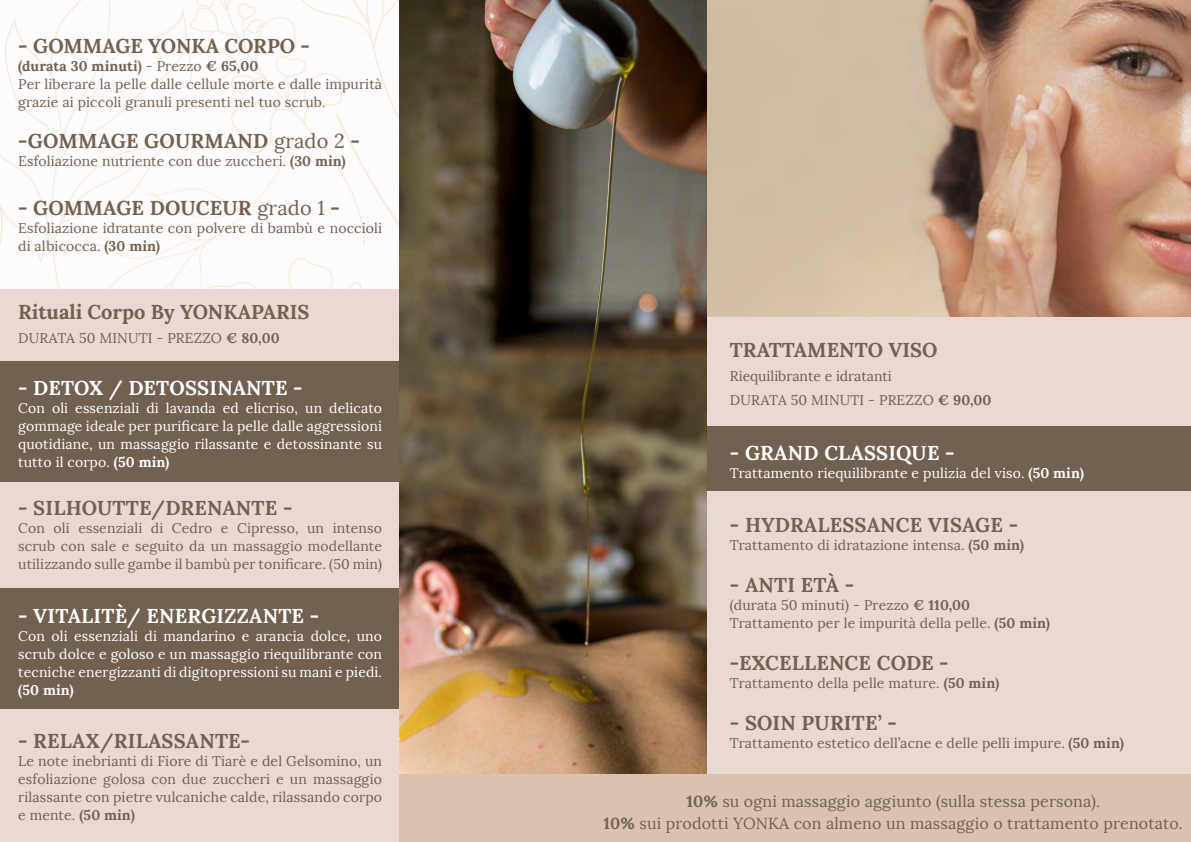
<style>
.page{position:relative;width:1191px;height:842px;background:#fff}
.page>*{position:absolute;margin:0;border:0;box-sizing:border-box;transform-origin:0 0}
.t1{font:700 20px "Lora";letter-spacing:.01em;color:#726051}
.t2{font:700 20px "Lora";letter-spacing:.01em;color:#fff}
.t3{font:16px/22.1px "Lora";letter-spacing:.01em;color:#726051;text-align:center}
.t4{font:14px/18px "Lora";letter-spacing:.01em;color:#726051}
.t5{font:14px/18px "Lora";letter-spacing:.01em;color:#fff;text-align:justify}
.t6{font:700 14px "Lora";color:#fff}
.s1{font-weight:700}
.s2{font-weight:400}
</style>
<div class="page">
<img style="left:0;top:0;width:400px;height:289px">
<div style="left:0;top:289px;width:401px;height:553px;background:#e9d8d0"></div>
<div style="left:706px;top:316px;width:485px;height:526px;background:#e9d8d0"></div>
<div style="left:0;top:361px;width:401px;height:120px;background:#726051"></div>
<div style="left:706px;top:426px;width:485px;height:65px;background:#726051"></div>
<img style="left:706px;top:0;width:485px;height:316px">
<div style="left:0;top:588px;width:401px;height:121px;background:#726051"></div>
<img style="left:400px;top:0;width:306px;height:774px">
<div style="left:400px;top:774px;width:791px;height:68px;background:#dac3ae"></div>
<h1 class="t1" style="left:18px;top:33px;width:293px">- GOMMAGE YONKA CORPO -</h1>
<p class="t4" style="left:18px;top:57px;width:365px"><span class="s1">(durata 30 minuti)</span> - Prezzo <span class="s1">€ 65,00<br></span>Per liberare la pelle dalle cellule morte e dalle impurità grazie ai piccoli granuli presenti nel tuo scrub.</p>
<h1 class="t1" style="left:18px;top:128px;width:343px">-GOMMAGE GOURMAND <span class="s2">grado 2</span> -</h1>
<p class="t4" style="left:18px;top:152px;width:329px">Esfoliazione nutriente con due zuccheri. <span class="s1">(30 min)</span></p>
<h1 class="t1" style="left:18px;top:195px;width:323px">- GOMMAGE DOUCEUR <span class="s2">grado 1</span> -</h1>
<p class="t4" style="left:18px;top:219px;width:365px">Esfoliazione idratante con polvere di bambù e noccioli di albicocca. <span class="s1">(30 min)</span></p>
<h1 class="t1" style="left:18px;top:299px;width:293px">Rituali Corpo By YONKAPARIS</h1>
<p class="t4" style="left:18px;top:329px;width:263px">DURATA 50 MINUTI - PREZZO <span class="s1">€ 80,00</span></p>
<h1 class="t2" style="left:18px;top:375px;width:286px">- DETOX / DETOSSINANTE -</h1>
<p class="t5" style="left:18px;top:399px;width:365px">Con oli essenziali di lavanda ed elicriso, un delicato gommage ideale per purificare la pelle dalle aggressioni quotidiane, un massaggio rilassante e detossinante su tutto il corpo. <span class="s1">(50 min)</span></p>
<h1 class="t1" style="left:730px;top:337px;width:209px">TRATTAMENTO VISO</h1>
<p class="t4" style="left:730px;top:364px;width:263px;line-height:24px">Riequilibrante e idratanti<br>DURATA 50 MINUTI - PREZZO <span class="s1">€ 90,00</span></p>
<h1 class="t2" style="left:730px;top:439px;width:226px">- GRAND CLASSIQUE -</h1>
<p class="t5" style="left:730px;top:464px;width:355px">Trattamento riequilibrante e pulizia del viso. <span class="s1">(50 min)</span></p>
<h1 class="t1" style="left:18px;top:495px;width:276px">- SILHOUTTE/DRENANTE -</h1>
<p class="t4" style="left:18px;top:519px;width:365px;text-align:justify">Con oli essenziali di Cedro e Cipresso, un intenso scrub con sale e seguito da un massaggio modellante utilizzando sulle gambe il bambù per tonificare. (50 min)</p>
<h1 class="t1" style="left:730px;top:512px;width:290px">- HYDRALESSANCE VISAGE -</h1>
<p class="t4" style="left:730px;top:536px;width:296px">Trattamento di idratazione intensa. <span class="s1">(50 min)</span></p>
<h1 class="t1" style="left:730px;top:572px;width:126px">- ANTI ETÀ -</h1>
<p class="t4" style="left:730px;top:596px;width:321px">(durata 50 minuti) - Prezzo <span class="s1">€ 110,00<br></span>Trattamento per le impurità della pelle. <span class="s1">(50 min)</span></p>
<h1 class="t2" style="left:18px;top:603px;width:302px">- VITALITÈ/ ENERGIZZANTE -</h1>
<p class="t5" style="left:18px;top:627px;width:365px">Con oli essenziali di mandarino e arancia dolce, uno scrub dolce e goloso e un massaggio riequilibrante con tecniche energizzanti di digitopressioni su mani e piedi.</p>
<p class="t6" style="left:18px;top:681px;width:57px">(50 min)</p>
<h1 class="t1" style="left:18px;top:728px;width:233px">- RELAX/RILASSANTE-</h1>
<p class="t4" style="left:18px;top:752px;width:365px;text-align:justify">Le note inebrianti di Fiore di Tiarè e del Gelsomino, un esfoliazione golosa con due zuccheri e un massaggio rilassante con pietre vulcaniche calde, rilassando corpo e mente. <span class="s1">(50 min)</span></p>
<h1 class="t1" style="left:730px;top:650px;width:220px">-EXCELLENCE CODE -</h1>
<p class="t4" style="left:730px;top:674px;width:271px">Trattamento della pelle mature. <span class="s1">(50 min)</span></p>
<h1 class="t1" style="left:730px;top:710px;width:169px">- SOIN PURITE’ -</h1>
<p class="t4" style="left:730px;top:734px;width:395px">Trattamento estetico dell’acne e delle pelli impure. <span class="s1">(50 min)</span></p>
<p class="t3" style="left:603px;top:790px;width:581px"><span class="s1">10%</span> su ogni massaggio aggiunto (sulla stessa persona).<br><span class="s1">10%</span> sui prodotti YONKA con almeno un massaggio o trattamento prenotato.</p>
</div>
